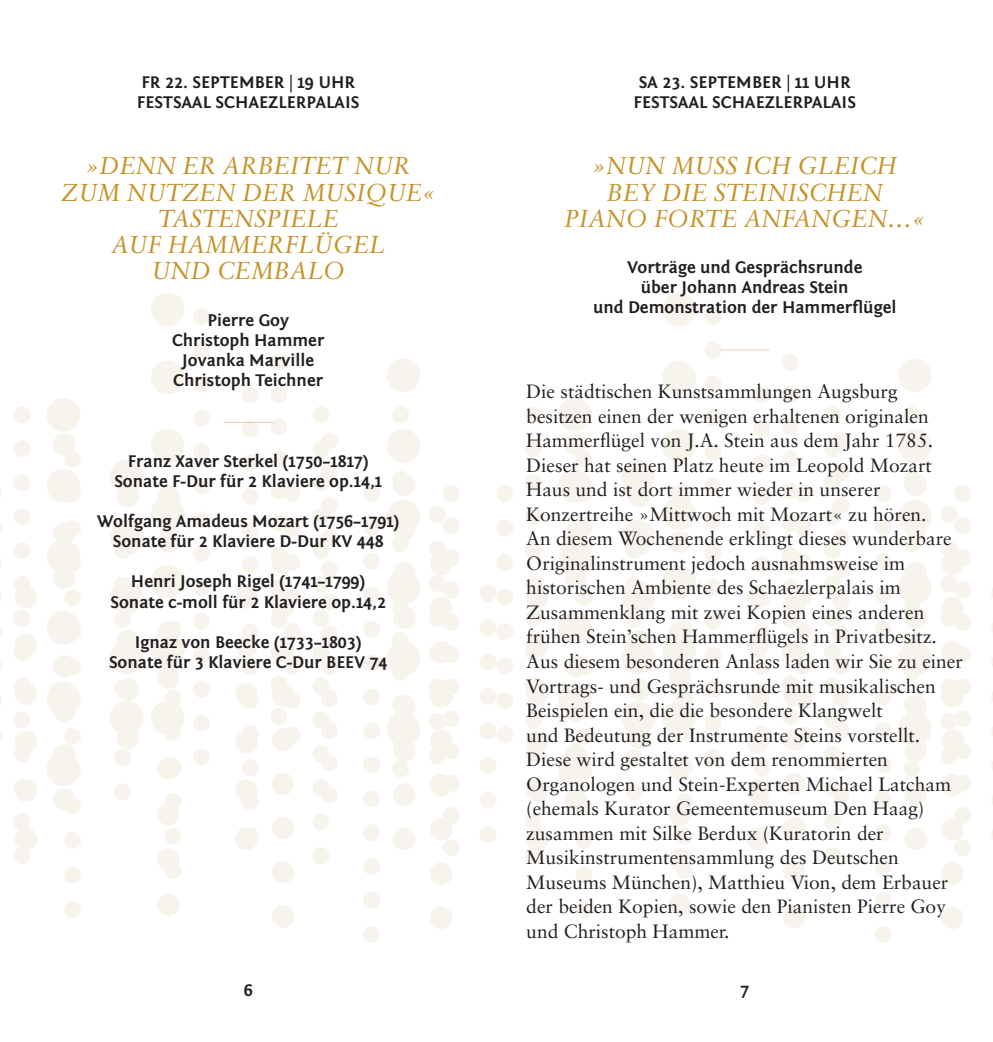
<style>
.page{position:relative;width:993px;height:1042px;background:#fff}
.page>*{position:absolute;margin:0;border:0;box-sizing:border-box;transform-origin:0 0}
.t1{font:italic 24.5px/26.2px "Sabon LT Pro";letter-spacing:-.01em;color:#c59328;text-align:center}
.t2{font:19.25px/24.5px "Sabon LT Pro";color:#231f20}
.t3{font:700 17.5px/20.1px "Fontin Sans";color:#231f20;text-align:center}
.s1{font-weight:400}
</style>
<div class="page">
<svg style="left:193px;top:308px;width:17px;height:457px"></svg>
<svg style="left:14px;top:407px;width:23px;height:457px"></svg>
<svg style="left:429px;top:485px;width:30px;height:444px"></svg>
<svg style="left:313px;top:407px;width:25px;height:457px"></svg>
<svg style="left:363px;top:485px;width:17px;height:458px"></svg>
<svg style="left:0;top:489px;width:2px;height:251px"></svg>
<svg style="left:47px;top:398px;width:34px;height:520px"></svg>
<svg style="left:110px;top:460px;width:33px;height:340px"></svg>
<svg style="left:151px;top:293px;width:33px;height:623px"></svg>
<svg style="left:387px;top:358px;width:33px;height:492px"></svg>
<svg style="left:223px;top:354px;width:77px;height:574px"></svg>
<svg style="left:525px;top:407px;width:23px;height:457px"></svg>
<svg style="left:940px;top:485px;width:30px;height:444px"></svg>
<svg style="left:991px;top:591px;width:1px;height:246px"></svg>
<svg style="left:824px;top:407px;width:25px;height:457px"></svg>
<svg style="left:875px;top:485px;width:16px;height:458px"></svg>
<svg style="left:782px;top:354px;width:29px;height:574px"></svg>
<svg style="left:480px;top:485px;width:33px;height:358px"></svg>
<svg style="left:558px;top:398px;width:34px;height:520px"></svg>
<svg style="left:621px;top:460px;width:33px;height:340px"></svg>
<svg style="left:662px;top:293px;width:33px;height:623px"></svg>
<svg style="left:898px;top:358px;width:33px;height:492px"></svg>
<svg style="left:705px;top:308px;width:64px;height:542px"></svg>
<p class="t3" style="left:137px;top:72px;width:224px;text-align:left">FR 22. SEPTEMBER <span class="s1">|</span> 19 UHR<br>FESTSAAL SCHAEZLERPALAIS</p>
<p class="t1" style="left:61px;top:152px;width:376px">»DENN ER ARBEITET NUR<br>ZUM NUTZEN DER MUSIQUE«<br>TASTENSPIELE<br>AUF HAMMERFLÜGEL<br>UND CEMBALO</p>
<p class="t3" style="left:172px;top:310px;width:154px">Pierre Goy<br>Christoph Hammer<br>Jovanka Marville<br>Christoph Teichner</p>
<p class="t3" style="left:114px;top:451px;width:269px">Franz Xaver Sterkel (1750–1817)<br>Sonate F-Dur für 2 Klaviere op.14,1</p>
<p class="t3" style="left:97px;top:511px;width:304px">Wolfgang Amadeus Mozart (1756–1791)<br>Sonate für 2 Klaviere D-Dur KV 448</p>
<p class="t3" style="left:110px;top:572px;width:277px">Henri Joseph Rigel (1741–1799)<br>Sonate c-moll für 2 Klaviere op.14,2</p>
<p class="t3" style="left:109px;top:632px;width:280px">Ignaz von Beecke (1733–1803)<br>Sonate für 3 Klaviere C-Dur BEEV 74</p>
<p class="t3" style="left:244px;top:980px;width:10px">6</p>
<p class="t3" style="left:633px;top:72px;width:224px">SA 23. SEPTEMBER <span class="s1">|</span> 11 UHR<br>FESTSAAL SCHAEZLERPALAIS</p>
<p class="t1" style="left:564px;top:152px;width:363px">»NUN MUSS ICH GLEICH<br>BEY DIE STEINISCHEN<br>PIANO FORTE ANFANGEN…«</p>
<p class="t3" style="left:593px;top:258px;width:305px">Vorträge und Gesprächsrunde<br>über Johann Andreas Stein<br>und Demonstration der Hammerflügel</p>
<p class="t2" style="left:526px;top:379px;width:438px">Die städtischen Kunstsammlungen Augsburg besitzen einen der wenigen erhaltenen originalen Hammerflügel von J.A. Stein aus dem Jahr 1785.<br>Dieser hat seinen Platz heute im Leopold Mozart Haus und ist dort immer wieder in unserer Konzertreihe »Mittwoch mit Mozart« zu hören.<br>An diesem Wochenende erklingt dieses wunderbare Originalinstrument jedoch ausnahmsweise im historischen Ambiente des Schaezler palais im Zusammenklang mit zwei Kopien eines anderen frühen Stein’schen Hammerflügels in Privatbesitz.<br>Aus diesem besonderen Anlass laden wir Sie zu einer Vortrags- und Gesprächsrunde mit musikalischen Beispielen ein, die die besondere Klangwelt<br>und Bedeutung der Instrumente Steins vorstellt.<br>Diese wird gestaltet von dem renommierten Organologen und Stein-Experten Michael Latcham (ehemals Kurator Gemeentemuseum Den Haag) zusammen mit Silke Berdux (Kuratorin der Musikinstrumentensammlung des Deutschen Museums München), Matthieu Vion, dem Erbauer der beiden Kopien, sowie den Pianisten Pierre Goy und Christoph Hammer.</p>
<p class="t3" style="left:740px;top:980px;width:10px">7</p>
</div>
